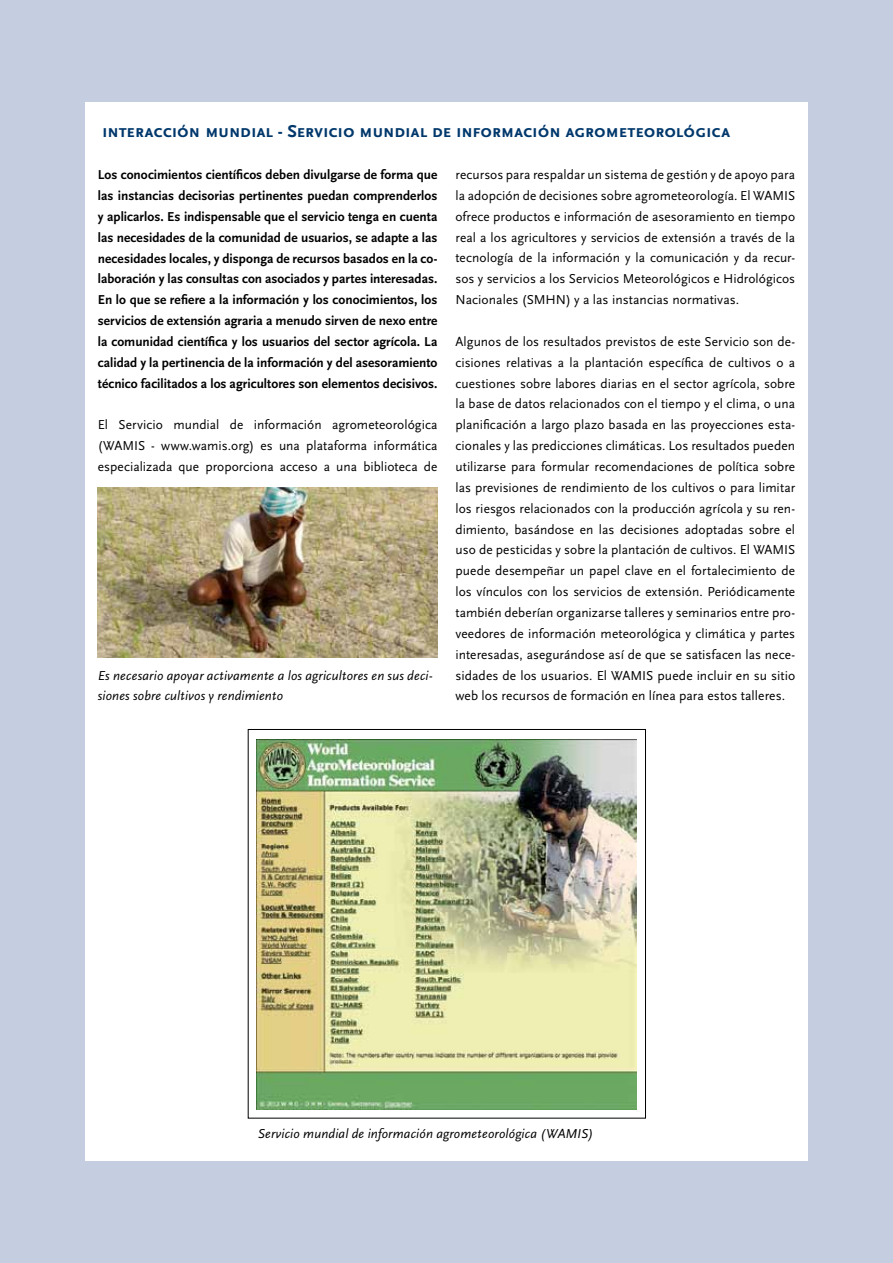
<style>
.page{position:relative;width:893px;height:1263px;background:#c5cde0}
.page>*{position:absolute;margin:0;border:0;box-sizing:border-box;transform-origin:0 0}
.t1{font:700 18px "Scala Sans Caps";letter-spacing:-.01em;color:#00386c}
.t2{font:13.5px/20.9px "Scala Sans";letter-spacing:.005em;color:#000;text-align:justify}
.t3{font:700 13.5px/20.9px "Scala Sans";color:#000;text-align:justify}
.t4{font:italic 13.5px/20.9px "Scala Sans LF";letter-spacing:.01em;color:#000}
</style>
<div class="page">
<div style="left:85px;top:102px;width:723px;height:1059px;background:#fff"></div>
<img style="left:257px;top:739px;width:379px;height:370px">
<div style="left:248px;top:729px;width:398px;height:389px;border:1px solid #000"></div>
<img style="left:98px;top:488px;width:339px;height:169px">
<h1 class="t1" style="left:102px;top:122px;width:630px">interacción mundial - Servicio mundial de información agrometeorológica</h1>
<p class="t3" style="left:98px;top:165px;width:341px">Los conocimientos científicos deben divulgarse de forma que las instancias decisorias pertinentes puedan comprenderlos y aplicarlos. Es indispensable que el servicio tenga en cuenta las necesidades de la comunidad de usuarios, se adapte a las necesidades locales, y disponga de recursos basados en la co&shy;laboración y las consultas con asociados y partes interesadas.<br>En lo que se refiere a la información y los conocimientos, los servicios de extensión agraria a menudo sirven de nexo entre la comunidad científica y los usuarios del sector agrícola. La calidad y la pertinencia de la información y del asesoramiento técnico facilitados a los agricultores son elementos decisivos.</p>
<p class="t2" style="left:98px;top:415px;width:341px">El Servicio mundial de información agrometeorológica (WAMIS - www.wamis.org) es una plataforma informática especializada que proporciona acceso a una biblioteca de</p>
<p class="t4" style="left:98px;top:665px;width:336px">Es necesario apoyar activamente a los agricultores en sus deci&shy;siones sobre cultivos y rendimiento</p>
<p class="t2" style="left:455px;top:164px;width:341px">recursos para respaldar un sistema de gestión y de apoyo para la adopción de decisiones sobre agrometeorología. El WAMIS ofrece productos e información de asesoramiento en tiempo real a los agricultores y servicios de extensión a través de la tecnología de la información y la comunicación y da recur&shy;sos y servicios a los Servicios Meteorológicos e Hidrológicos Nacionales (SMHN) y a las instancias normativas.</p>
<p class="t2" style="left:455px;top:331px;width:341px">Algunos de los resultados previstos de este Servicio son de&shy;cisiones relativas a la plantación específica de cultivos o a cuestiones sobre labores diarias en el sector agrícola, sobre la base de datos relacionados con el tiempo y el clima, o una planificación a largo plazo basada en las proyecciones esta&shy;cionales y las predicciones climáticas. Los resultados pueden utilizarse para formular recomendaciones de política sobre las previsiones de rendimiento de los cultivos o para limitar los riesgos relacionados con la producción agrícola y su ren&shy;dimiento, basándose en las decisiones adoptadas sobre el uso de pesticidas y sobre la plantación de cultivos. El WAMIS puede desempeñar un papel clave en el fortalecimiento de los vínculos con los servicios de extensión. Periódicamente también deberían organizarse talleres y seminarios entre pro&shy;veedores de información meteorológica y climática y partes interesadas, asegurándose así de que se satisfacen las nece&shy;sidades de los usuarios. El WAMIS puede incluir en su sitio web los recursos de formación en línea para estos talleres.</p>
<p class="t4" style="left:258px;top:1124px;width:337px">Servicio mundial de información agrometeorológica (WAMIS)</p>
</div>
